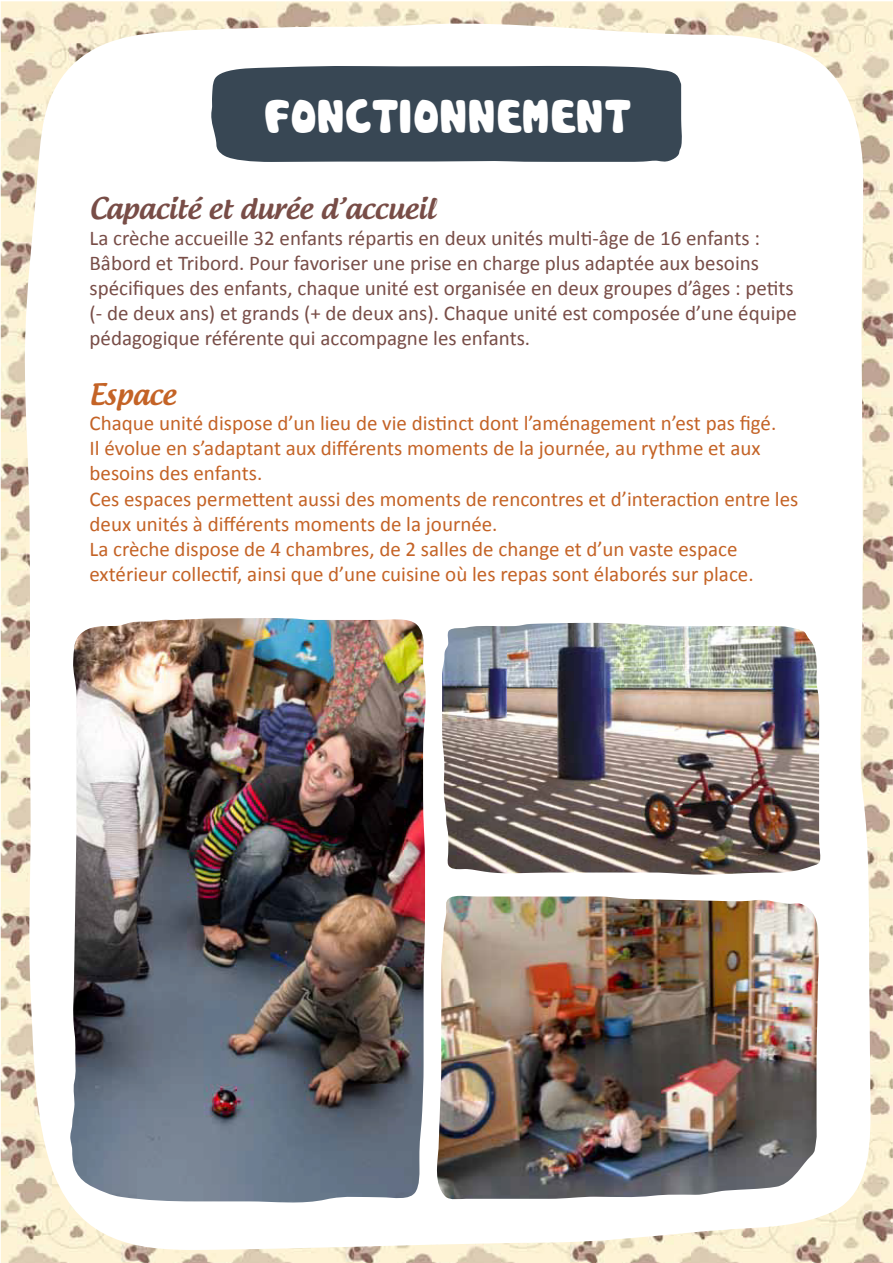
<style>
.page{position:relative;width:893px;height:1263px;background:#fff}
.page>*{position:absolute;margin:0;border:0;box-sizing:border-box;transform-origin:0 0}
.t1{font:46.2px "Cookies";color:#fff}
.t2{font:500 28.5px "Androgyne";color:#784d47}
.t3{font:500 28.5px "Androgyne";color:#c46326}
.t4{font:21px/25.2px "Calibri";color:#c46326}
.t5{font:21px/25.2px "Calibri";color:#784d47}
</style>
<div class="page">
<img style="left:1px;top:1px;width:892px;height:1262px">
<img style="left:435px;top:896px;width:385px;height:304px">
<h1 class="t1" style="left:265px;top:96px;width:369px">FONCTIONNEMENT</h1>
<p class="t2" style="left:90px;top:190px;width:348px">Capacité et durée d’accueil</p>
<p class="t5" style="left:90px;top:224px;width:709px">La crèche accueille 32 enfants répartis en deux unités multi-âge de 16 enfants :<br>Bâbord et Tribord. Pour favoriser une prise en charge plus adaptée aux besoins spécifiques des enfants, chaque unité est organisée en deux groupes d’âges : petits (- de deux ans) et grands (+ de deux ans). Chaque unité est composée d’une équipe pédagogique référente qui accompagne les enfants.</p>
<p class="t3" style="left:90px;top:376px;width:88px">Espace</p>
<p class="t4" style="left:90px;top:409px;width:688px">Chaque unité dispose d’un lieu de vie distinct dont l’aménagement n’est pas figé.<br>Il évolue en s’adaptant aux différents moments de la journée, au rythme et aux besoins des enfants.</p>
<p class="t4" style="left:90px;top:485px;width:710px">Ces espaces permettent aussi des moments de rencontres et d’interaction entre les deux unités à différents moments de la journée.</p>
<p class="t4" style="left:90px;top:535px;width:666px">La crèche dispose de 4 chambres, de 2 salles de change et d’un vaste espace extérieur collectif, ainsi que d’une cuisine où les repas sont élaborés sur place.</p>
</div>
